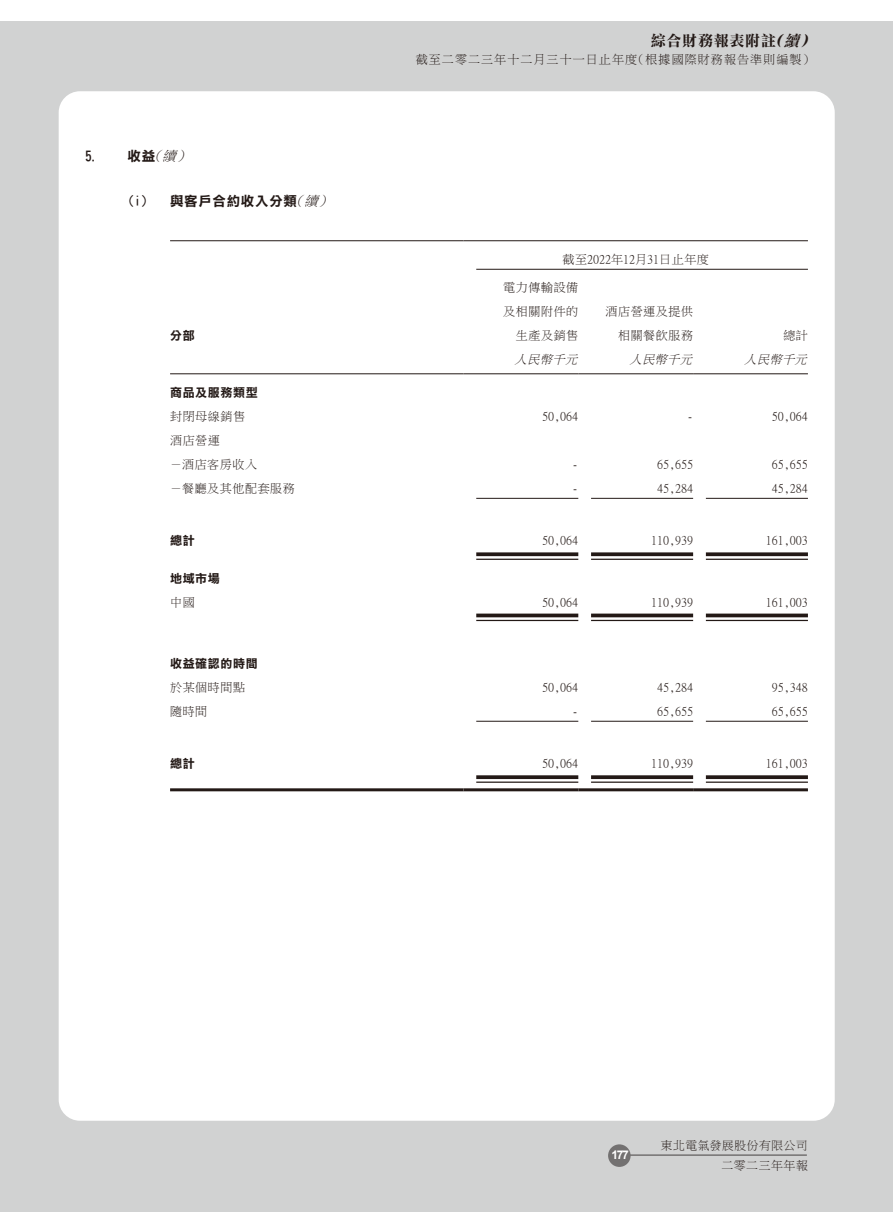
<style>
.page{position:relative;width:893px;height:1212px;background:#fff}
.page>*{position:absolute;margin:0;border:0;box-sizing:border-box;transform-origin:0 0}
.t1{font:15px "DF Li Song Bd WIN BF";letter-spacing:.05em;color:#231916}
._02_H2{font:13.5px "DF Li Hei Bd WIN BF";letter-spacing:.05em;color:#231916}
._01_H1{font:13.5px "DF Li Hei Bd WIN BF";color:#231916}
._50_Table_txt{font:12px "Ming Li U";letter-spacing:.05em;color:#231916}
._50_Table_txt-2{font:12px "Ming Li U";letter-spacing:.09em;color:#231916}
._50_Table_txt-3{font:12px "DF Li Hei Bd WIN BF";letter-spacing:.05em;color:#231916}
._50_Table_txt-4{font:12px "Ming Li U";color:#231916}
._50_Table_txt-5{font:italic 12px "Ming Li U";color:#231916}
.t2{font:700 12px "Arial";color:#fff}
.t3{font:11.85px "Ming Li U";letter-spacing:.05em;color:#231916}
.t4{font:11.7px "Ming Li U";letter-spacing:.05em;color:#231916}
.s1{font-family:"Ming Li U";font-style:italic}
.s2{font-style:italic}
</style>
<div class="page">
<div style="left:0;top:21px;width:893px;height:1191px;background:#d1d2d2"></div>
<div style="left:59px;top:91px;width:776px;height:1030px;background:#fff;border-radius:21px"></div>
<hr style="left:624px;top:1154px;width:183px;height:2px;background:#737171">
<div style="left:608px;top:1144px;width:23px;height:23px;background:#737171;border-radius:50%"></div>
<hr style="left:170px;top:240px;width:293px;height:1px;background:#231916">
<hr style="left:463px;top:240px;width:345px;height:1px;background:#231916">
<hr style="left:476px;top:269px;width:332px;height:1px;background:#231916">
<hr style="left:170px;top:373px;width:293px;height:1px;background:#231916">
<hr style="left:463px;top:373px;width:115px;height:1px;background:#231916">
<hr style="left:578px;top:373px;width:115px;height:1px;background:#231916">
<hr style="left:693px;top:373px;width:115px;height:1px;background:#231916">
<hr style="left:476px;top:498px;width:102px;height:1px;background:#231916">
<hr style="left:591px;top:498px;width:102px;height:1px;background:#231916">
<hr style="left:706px;top:498px;width:102px;height:1px;background:#231916">
<svg style="left:476px;top:552px;width:102px;height:4px"></svg>
<hr style="left:476px;top:559px;width:102px;height:1px;background:#231916">
<svg style="left:591px;top:552px;width:102px;height:4px"></svg>
<hr style="left:591px;top:559px;width:102px;height:1px;background:#231916">
<svg style="left:706px;top:552px;width:102px;height:4px"></svg>
<hr style="left:706px;top:559px;width:102px;height:1px;background:#231916">
<svg style="left:476px;top:613px;width:102px;height:4px"></svg>
<hr style="left:476px;top:620px;width:102px;height:1px;background:#231916">
<svg style="left:591px;top:613px;width:102px;height:4px"></svg>
<hr style="left:591px;top:620px;width:102px;height:1px;background:#231916">
<svg style="left:706px;top:613px;width:102px;height:4px"></svg>
<hr style="left:706px;top:620px;width:102px;height:1px;background:#231916">
<hr style="left:476px;top:721px;width:102px;height:1px;background:#231916">
<hr style="left:591px;top:721px;width:102px;height:1px;background:#231916">
<hr style="left:706px;top:721px;width:102px;height:1px;background:#231916">
<svg style="left:476px;top:775px;width:102px;height:4px"></svg>
<hr style="left:476px;top:781px;width:102px;height:2px;background:#231916">
<svg style="left:591px;top:775px;width:102px;height:4px"></svg>
<hr style="left:591px;top:781px;width:102px;height:2px;background:#231916">
<svg style="left:706px;top:775px;width:102px;height:4px"></svg>
<hr style="left:706px;top:781px;width:102px;height:2px;background:#231916">
<hr style="left:170px;top:788px;width:293px;height:3px;background:#231916">
<hr style="left:463px;top:788px;width:115px;height:3px;background:#231916">
<hr style="left:578px;top:788px;width:115px;height:3px;background:#231916">
<hr style="left:693px;top:788px;width:115px;height:3px;background:#231916">
<p class="_01_H1" style="left:85px;top:149px;width:110px">5. 收益<span class="s1">（續）</span></p>
<p class="_02_H2" style="left:128px;top:194px;width:209px">(i) 與客戶合約收入分類<span class="s1">（續）</span></p>
<p class="_50_Table_txt-3" style="left:170px;top:330px;width:26px">分部</p>
<p class="t1" style="left:651px;top:33px;width:169px">綜合財務報表附註<span class="s2">（續）</span></p>
<p class="_50_Table_txt-2" style="left:416px;top:54px;width:400px">截至二零二三年十二月三十一日止年度（根據國際財務報告準則編製）</p>
<p class="_50_Table_txt-4" style="left:562px;top:253px;width:148px">截至2022年12月31日止年度</p>
<p class="_50_Table_txt" style="left:503px;top:282px;width:76px">電力傳輸設備</p>
<p class="_50_Table_txt" style="left:503px;top:306px;width:76px">及相關附件的</p>
<p class="_50_Table_txt" style="left:516px;top:330px;width:64px">生產及銷售</p>
<p class="_50_Table_txt" style="left:605px;top:306px;width:89px">酒店營運及提供</p>
<p class="_50_Table_txt" style="left:618px;top:330px;width:76px">相關餐飲服務</p>
<p class="_50_Table_txt" style="left:783px;top:330px;width:26px">總計</p>
<p class="_50_Table_txt-5" style="left:515px;top:354px;width:67px">人民幣千元</p>
<p class="_50_Table_txt-5" style="left:630px;top:354px;width:67px">人民幣千元</p>
<p class="_50_Table_txt-5" style="left:745px;top:354px;width:67px">人民幣千元</p>
<p class="_50_Table_txt-3" style="left:170px;top:386px;width:89px">商品及服務類型</p>
<p class="_50_Table_txt" style="left:170px;top:410px;width:76px">封閉母線銷售</p>
<p class="_50_Table_txt" style="left:542px;top:410px;width:37px">50,064</p>
<p class="_50_Table_txt" style="left:687px;top:410px;width:7px">-</p>
<p class="_50_Table_txt" style="left:772px;top:410px;width:37px">50,064</p>
<p class="_50_Table_txt" style="left:170px;top:434px;width:51px">酒店營運</p>
<p class="_50_Table_txt" style="left:170px;top:458px;width:88px">－酒店客房收入</p>
<p class="_50_Table_txt" style="left:572px;top:458px;width:7px">-</p>
<p class="_50_Table_txt" style="left:657px;top:458px;width:37px">65,655</p>
<p class="_50_Table_txt" style="left:772px;top:458px;width:37px">65,655</p>
<p class="_50_Table_txt" style="left:170px;top:482px;width:126px">－餐廳及其他配套服務</p>
<p class="_50_Table_txt" style="left:572px;top:482px;width:7px">-</p>
<p class="_50_Table_txt" style="left:657px;top:482px;width:37px">45,284</p>
<p class="_50_Table_txt" style="left:772px;top:482px;width:37px">45,284</p>
<p class="_50_Table_txt-3" style="left:170px;top:535px;width:26px">總計</p>
<p class="_50_Table_txt" style="left:542px;top:535px;width:37px">50,064</p>
<p class="_50_Table_txt" style="left:651px;top:535px;width:43px">110,939</p>
<p class="_50_Table_txt" style="left:766px;top:535px;width:44px">161,003</p>
<p class="_50_Table_txt-3" style="left:170px;top:572px;width:51px">地域市場</p>
<p class="_50_Table_txt" style="left:170px;top:596px;width:26px">中國</p>
<p class="_50_Table_txt" style="left:542px;top:596px;width:37px">50,064</p>
<p class="_50_Table_txt" style="left:651px;top:596px;width:43px">110,939</p>
<p class="_50_Table_txt" style="left:766px;top:596px;width:44px">161,003</p>
<p class="_50_Table_txt-3" style="left:170px;top:657px;width:89px">收益確認的時間</p>
<p class="_50_Table_txt" style="left:170px;top:681px;width:76px">於某個時間點</p>
<p class="_50_Table_txt" style="left:542px;top:681px;width:37px">50,064</p>
<p class="_50_Table_txt" style="left:657px;top:681px;width:37px">45,284</p>
<p class="_50_Table_txt" style="left:772px;top:681px;width:37px">95,348</p>
<p class="_50_Table_txt" style="left:170px;top:705px;width:39px">隨時間</p>
<p class="_50_Table_txt" style="left:572px;top:705px;width:7px">-</p>
<p class="_50_Table_txt" style="left:657px;top:705px;width:37px">65,655</p>
<p class="_50_Table_txt" style="left:772px;top:705px;width:37px">65,655</p>
<p class="_50_Table_txt-3" style="left:170px;top:758px;width:26px">總計</p>
<p class="_50_Table_txt" style="left:542px;top:758px;width:37px">50,064</p>
<p class="_50_Table_txt" style="left:651px;top:758px;width:43px">110,939</p>
<p class="_50_Table_txt" style="left:766px;top:758px;width:44px">161,003</p>
<p class="t2" style="left:611px;top:1147px;width:19px">177</p>
<p class="t4" style="left:661px;top:1139px;width:148px">東北電氣發展股份有限公司</p>
<p class="t3" style="left:721px;top:1159px;width:88px">二零二三年年報</p>
</div>
